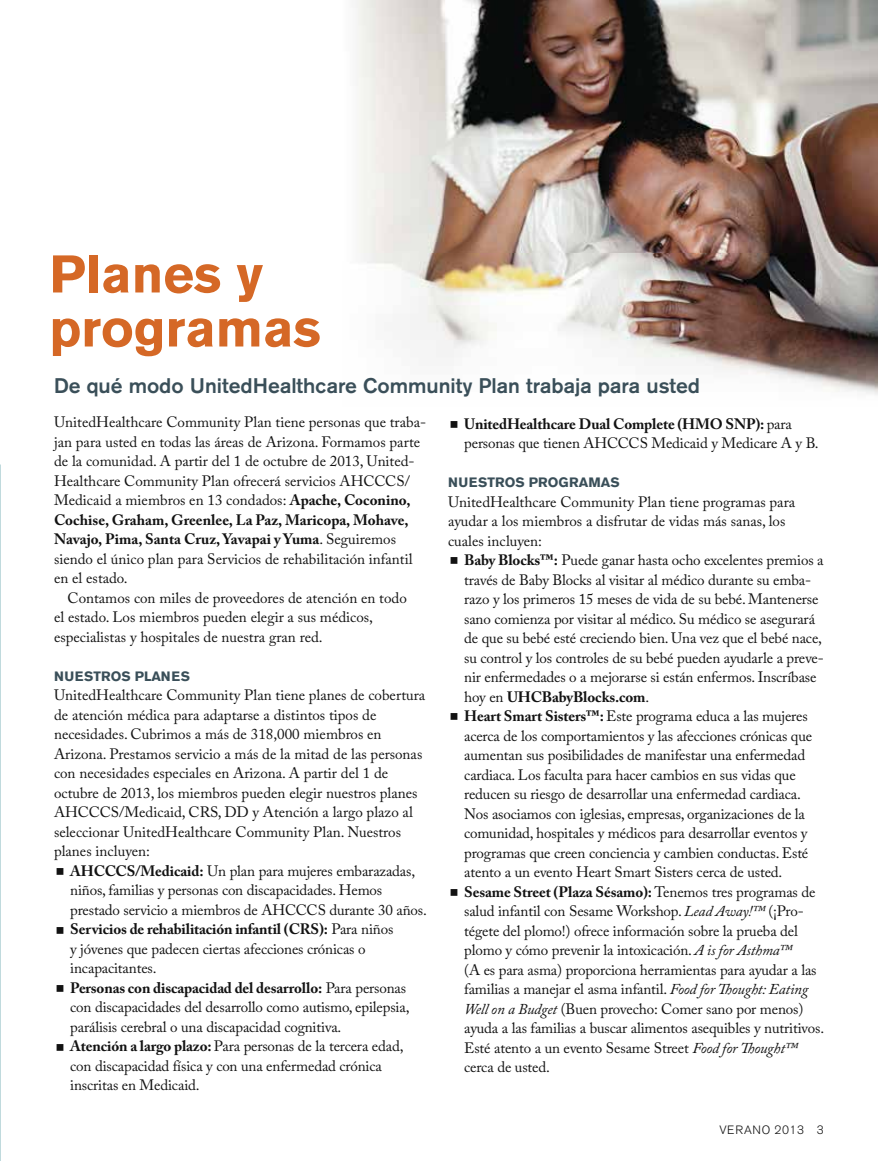
<style>
.page{position:relative;width:878px;height:1161px;background:#fff}
.page>*{position:absolute;margin:0;border:0;box-sizing:border-box;transform-origin:0 0}
.t1{font:700 52.5px/54px "Akzidenz Grotesk BE";color:#d56826}
.t2{font:500 21px "Akzidenz Grotesk BE";color:#3a4f59}
.t3{font:15px/19.5px "Adobe Caslon Pro";letter-spacing:-.01em;color:#121212}
.t4{font:700 15px "Adobe Caslon Pro";letter-spacing:-.01em;color:#121212}
.t5{font:700 13.5px "Akzidenz Grotesk BE";color:#3a4f59}
.t6{font:300 12px "Akzidenz Grotesk BE";letter-spacing:.05em;color:#121212}
.s1{font-weight:700}
.s2{font-weight:400}
.s3{font-style:italic}
</style>
<div class="page">
<img style="left:355px;top:0;width:523px;height:395px">
<p class="t1" style="left:50px;top:247px;width:273px">PLANES Y<br>PROGRAMAS</p>
<p class="t2" style="left:54px;top:373px;width:647px">De qué modo UnitedHealthcare Community Plan trabaja para usted</p>
<p class="t3" style="left:54px;top:412px;width:374px">UnitedHealthcare Community Plan tiene personas que traba-</p>
<p class="t3" style="left:54px;top:432px;width:367px">jan para usted en todas las áreas de Arizona. Formamos parte</p>
<p class="t3" style="left:54px;top:451px;width:362px">de la comunidad. A partir del 1 de octubre de 2013, United-</p>
<p class="t3" style="left:54px;top:471px;width:357px">Healthcare Community Plan ofrecerá servicios AHCCCS/</p>
<p class="t3" style="left:54px;top:490px;width:358px">Medicaid a miembros en 13 condados: <span class="s1">Apache, Coconino,</span></p>
<p class="t4" style="left:54px;top:511px;width:356px">Cochise, Graham, Greenlee, La Paz, Maricopa, Mohave,</p>
<p class="t4" style="left:54px;top:530px;width:343px">Navajo, Pima, Santa Cruz, Yavapai y Yuma<span class="s2">. Seguiremos</span></p>
<p class="t3" style="left:54px;top:549px;width:360px">siendo el único plan para Servicios de rehabilitación infantil</p>
<p class="t3" style="left:54px;top:568px;width:75px">en el estado.</p>
<p class="t3" style="left:68px;top:588px;width:341px">Contamos con miles de proveedores de atención en todo</p>
<p class="t3" style="left:54px;top:607px;width:320px">el estado. Los miembros pueden elegir a sus médicos,</p>
<p class="t3" style="left:54px;top:627px;width:270px">especialistas y hospitales de nuestra gran red.</p>
<p class="t5" style="left:54px;top:668px;width:137px">NUESTROS PLANES</p>
<p class="t3" style="left:54px;top:685px;width:373px">UnitedHealthcare Community Plan tiene planes de cobertura</p>
<p class="t3" style="left:54px;top:705px;width:324px">de atención médica para adaptarse a distintos tipos de</p>
<p class="t3" style="left:54px;top:724px;width:329px">necesidades. Cubrimos a más de 318,000 miembros en</p>
<p class="t3" style="left:54px;top:744px;width:370px">Arizona. Prestamos servicio a más de la mitad de las personas</p>
<p class="t3" style="left:54px;top:763px;width:336px">con necesidades especiales en Arizona. A partir del 1 de</p>
<p class="t3" style="left:54px;top:783px;width:365px">octubre de 2013, los miembros pueden elegir nuestros planes</p>
<p class="t3" style="left:54px;top:802px;width:360px">AHCCCS/Medicaid, CRS, DD y Atención a largo plazo al</p>
<p class="t3" style="left:54px;top:822px;width:348px">seleccionar UnitedHealthcare Community Plan. Nuestros</p>
<p class="t3" style="left:54px;top:841px;width:97px">planes incluyen:</p>
<p class="t3" style="left:70px;top:861px;width:346px"><span class="s1">AHCCCS/Medicaid:</span> Un plan para mujeres embarazadas,</p>
<p class="t3" style="left:70px;top:880px;width:313px">niños, familias y personas con discapacidades. Hemos</p>
<p class="t3" style="left:70px;top:900px;width:358px">prestado servicio a miembros de AHCCCS durante 30 años.</p>
<p class="t4" style="left:70px;top:920px;width:324px">Servicios de rehabilitación infantil (CRS): <span class="s2">Para niños</span></p>
<p class="t3" style="left:70px;top:939px;width:297px">y jóvenes que padecen ciertas afecciones crónicas o</p>
<p class="t3" style="left:70px;top:958px;width:88px">incapacitantes.</p>
<p class="t4" style="left:70px;top:979px;width:337px">Personas con discapacidad del desarrollo: <span class="s2">Para personas</span></p>
<p class="t3" style="left:70px;top:997px;width:341px">con discapacidades del desarrollo como autismo, epilepsia,</p>
<p class="t3" style="left:70px;top:1017px;width:273px">parálisis cerebral o una discapacidad cognitiva.</p>
<p class="t3" style="left:70px;top:1036px;width:335px"><span class="s1">Atención a largo plazo:</span> Para personas de la tercera edad,</p>
<p class="t3" style="left:70px;top:1056px;width:313px">con discapacidad física y con una enfermedad crónica</p>
<p class="t3" style="left:70px;top:1075px;width:131px">inscritas en Medicaid.</p>
<p class="t3" style="left:464px;top:414px;width:356px"><span class="s1">UnitedHealthcare Dual Complete (HMO SNP):</span> para personas que tienen AHCCCS Medicaid y Medicare A y B.</p>
<p class="t5" style="left:448px;top:475px;width:173px">NUESTROS PROGRAMAS</p>
<p class="t3" style="left:448px;top:492px;width:349px">UnitedHealthcare Community Plan tiene programas para</p>
<p class="t3" style="left:448px;top:511px;width:339px">ayudar a los miembros a disfrutar de vidas más sanas, los</p>
<p class="t3" style="left:448px;top:531px;width:95px">cuales incluyen:</p>
<p class="t3" style="left:464px;top:550px;width:361px"><span class="s1">Baby Blocks™:</span> Puede ganar hasta ocho excelentes premios a</p>
<p class="t3" style="left:464px;top:570px;width:348px">través de Baby Blocks al visitar al médico durante su emba-</p>
<p class="t3" style="left:464px;top:589px;width:356px">razo y los primeros 15 meses de vida de su bebé. Mantenerse</p>
<p class="t3" style="left:464px;top:609px;width:352px">sano comienza por visitar al médico. Su médico se asegurará</p>
<p class="t3" style="left:464px;top:628px;width:359px">de que su bebé esté creciendo bien. Una vez que el bebé nace,</p>
<p class="t3" style="left:464px;top:648px;width:361px">su control y los controles de su bebé pueden ayudarle a preve-</p>
<p class="t3" style="left:464px;top:667px;width:354px">nir enfermedades o a mejorarse si están enfermos. Inscríbase</p>
<p class="t4" style="left:464px;top:688px;width:187px"><span class="s2">hoy en</span> UHCBabyBlocks.com<span class="s2">.</span></p>
<p class="t3" style="left:464px;top:706px;width:345px"><span class="s1">Heart Smart Sisters™:</span> Este programa educa a las mujeres</p>
<p class="t3" style="left:464px;top:726px;width:349px">acerca de los comportamientos y las afecciones crónicas que</p>
<p class="t3" style="left:464px;top:745px;width:342px">aumentan sus posibilidades de manifestar una enfermedad</p>
<p class="t3" style="left:464px;top:765px;width:333px">cardiaca. Los faculta para hacer cambios en sus vidas que</p>
<p class="t3" style="left:464px;top:784px;width:338px">reducen su riesgo de desarrollar una enfermedad cardiaca.</p>
<p class="t3" style="left:464px;top:804px;width:342px">Nos asociamos con iglesias, empresas, organizaciones de la</p>
<p class="t3" style="left:464px;top:823px;width:345px">comunidad, hospitales y médicos para desarrollar eventos y</p>
<p class="t3" style="left:464px;top:843px;width:345px">programas que creen conciencia y cambien conductas. Esté</p>
<p class="t3" style="left:464px;top:862px;width:320px">atento a un evento Heart Smart Sisters cerca de usted.</p>
<p class="t4" style="left:464px;top:883px;width:353px">Sesame Street (Plaza Sésamo): <span class="s2">Tenemos tres programas de</span></p>
<p class="t3" style="left:464px;top:901px;width:341px">salud infantil con Sesame Workshop. <span class="s3">Lead Away!™</span> (¡Pro-</p>
<p class="t3" style="left:464px;top:921px;width:335px">tégete del plomo!) ofrece información sobre la prueba del</p>
<p class="t3" style="left:464px;top:940px;width:329px">plomo y cómo prevenir la intoxicación. <span class="s3">A is for Asthma™</span></p>
<p class="t3" style="left:464px;top:960px;width:354px">(A es para asma) proporciona herramientas para ayudar a las</p>
<p class="t3" style="left:464px;top:979px;width:345px">familias a manejar el asma infantil. <span class="s3">Food for ought: Eating</span></p>
<p class="t3" style="left:464px;top:999px;width:341px"><span class="s3">Well on a Budget</span> (Buen provecho: Comer sano por menos)</p>
<p class="t3" style="left:464px;top:1018px;width:361px">ayuda a las familias a buscar alimentos asequibles y nutritivos.</p>
<p class="t3" style="left:464px;top:1038px;width:335px">Esté atento a un evento Sesame Street <span class="s3">Food for ought™</span></p>
<p class="t3" style="left:464px;top:1057px;width:87px">cerca de usted.</p>
<p class="t6" style="left:719px;top:1123px;width:106px">VERANO 2013 3</p>
</div>
